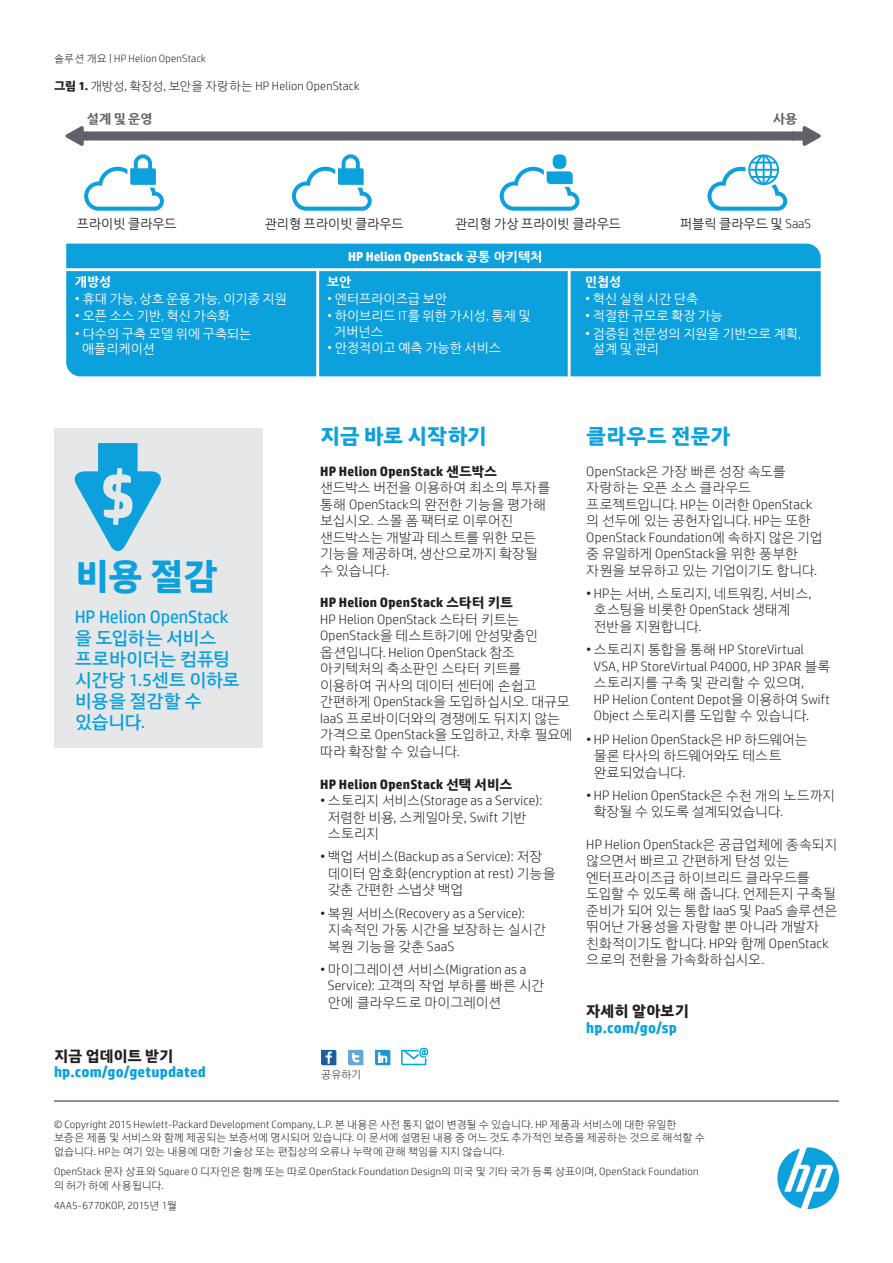
<style>
.page{position:relative;width:893px;height:1263px;background:#fff}
.page>*{position:absolute;margin:0;border:0;box-sizing:border-box;transform-origin:0 0}
.t1{font:700 36px "HP Simplified Hangeul";color:#0ca0dd}
.Subhead_14_16_bold_b{font:700 21px "HP Simplified Hangeul";letter-spacing:-.015em;color:#0ca0dd}
.Sidbebar_quote{font:18px/21px "HP Simplified Hangeul";letter-spacing:-.03em;color:#0ca0dd}
.Call_to_action_10_12{font:700 15px/16.5px "HP Simplified";letter-spacing:.01em;color:#0ca0dd}
.Body{font:300 13.5px/16.5px "HP Simplified Hangeul";letter-spacing:-.015em;color:#231f20}
.Bullet{font:300 13.5px/16.5px "HP Simplified";letter-spacing:.015em;color:#231f20}
.Body_last{font:300 13.5px/16.5px "HP Simplified Hangeul";letter-spacing:-.015em;color:#231f20}
.Bullet-2{font:300 13.5px/16.5px "HP Simplified Hangeul";letter-spacing:-.02em;color:#231f20}
.Body_before_bullet{font:300 13.5px/16.5px "HP Simplified Hangeul";letter-spacing:-.015em;color:#231f20}
.Bullet_last{font:300 13.5px/16.5px "HP Simplified Hangeul";letter-spacing:-.015em;color:#231f20}
.Body_header_bold{font:700 13.5px "HP Simplified";letter-spacing:.015em;color:#231f20}
.t2{font:12.9px/15.5px "Nanum Gothic";color:#fff}
.t3{font:12.9px "Nanum Gothic";color:#231f20}
.t4{font:700 12.9px "HP Simplified";color:#fff}
.t5{font:800 12.9px "Nanum Gothic";color:#fff}
.t6{font:800 12.9px "Nanum Gothic";color:#5f6368}
.Figure_caption{font:300 12px "HP Simplified";letter-spacing:.02em;color:#231f20}
.Legal_7_9{font:300 10.5px/13.5px "HP Simplified Hangeul";letter-spacing:-.005em;color:#231f20}
.Legal_7_9-2{font:300 10.5px/13.5px "HP Simplified";letter-spacing:.025em;color:#231f20}
.Title_descriptor{font:300 10.5px "HP Simplified";letter-spacing:.025em;color:#231f20}
.s1{font-family:"HP Simplified Hangeul"}
.s2{font-family:"HP Simplified Hangeul";font-weight:700}
.s3{font-weight:700}
.s4{font-family:"HP Simplified";font-weight:300}
.s5{font-family:"HP Simplified"}
.s6{font-family:"HP Simplified Hangeul";color:#231f20}
.s7{font-family:"Nanum Gothic";font-weight:800}
</style>
<div class="page">
<svg style="left:321px;top:1050px;width:15px;height:15px"></svg>
<svg style="left:348px;top:1050px;width:15px;height:15px"></svg>
<svg style="left:375px;top:1050px;width:15px;height:15px"></svg>
<svg style="left:401px;top:1048px;width:27px;height:17px"></svg>
<svg style="left:65px;top:126px;width:756px;height:20px"></svg>
<svg style="left:84px;top:154px;width:80px;height:57px"></svg>
<svg style="left:292px;top:154px;width:80px;height:57px"></svg>
<svg style="left:500px;top:167px;width:79px;height:44px"></svg>
<div style="left:553px;top:154px;width:13px;height:15px;background:#0ca0dd;border-radius:50%"></div>
<svg style="left:707px;top:154px;width:80px;height:57px"></svg>
<div style="left:66px;top:244px;width:755px;height:132px;background:#0ca0dd"></div>
<hr style="left:65px;top:268px;width:762px;height:3px;background:#fff">
<hr style="left:316px;top:270px;width:3px;height:109px;background:#fff">
<hr style="left:568px;top:270px;width:3px;height:109px;background:#fff">
<svg style="left:777px;top:1147px;width:62px;height:62px"></svg>
<hr style="left:54px;top:1101px;width:785px;height:1px;background:#231f20">
<div style="left:54px;top:428px;width:209px;height:319px;background:#e6e7e9"></div>
<svg style="left:75px;top:443px;width:86px;height:109px"></svg>
<p class="Title_descriptor" style="left:54px;top:51px;width:154px"><span class="s1">솔루션 개요</span> | HP Helion OpenStack</p>
<p class="Figure_caption" style="left:54px;top:78px;width:307px"><span class="s2">그림</span> <span class="s3">1.</span> <span class="s1">개방성</span>, <span class="s1">확장성</span>, <span class="s1">보안을 자랑하는</span> HP Helion OpenStack</p>
<p class="t6" style="left:87px;top:112px;width:67px">설계및운영</p>
<p class="t6" style="left:773px;top:112px;width:26px">사용</p>
<p class="t3" style="left:77px;top:218px;width:101px">프라이빗 클라우드</p>
<p class="t3" style="left:265px;top:218px;width:141px">관리형 프라이빗 클라우드</p>
<p class="t3" style="left:455px;top:218px;width:168px">관리형 가상 프라이빗 클라우드</p>
<p class="t3" style="left:680px;top:218px;width:132px">퍼블릭 클라우드 및 <span class="s4">SaaS</span></p>
<p class="t5" style="left:75px;top:275px;width:38px">개방성</p>
<p class="t2" style="left:75px;top:292px;width:214px"><span class="s4">•</span> 휴대 가능<span class="s4">,</span> 상호 운용 가능<span class="s4">,</span> 이기종 지원</p>
<p class="t2" style="left:75px;top:309px;width:157px"><span class="s4">•</span> 오픈 소스 기반<span class="s4">,</span> 혁신 가속화</p>
<p class="t2" style="left:82px;top:326px;width:171px;text-indent:-7px"><span class="s4">•</span> 다수의 구축 모델 위에 구축되는 애플리케이션</p>
<p class="t1" style="left:75px;top:552px;width:145px">비용 절감</p>
<p class="Sidbebar_quote" style="left:75px;top:605px;width:167px"><span class="s5">HP Helion OpenStack </span>을 도입하는 서비스 프로바이더는 컴퓨팅 시간당 <span class="s5">1.5</span>센트 이하로 비용을 절감할 수 있습니다<span class="s5">.</span></p>
<p class="Call_to_action_10_12" style="left:54px;top:1047px;width:153px"><span class="s6">지금 업데이트 받기 </span>hp.com/go/getupdated</p>
<p class="t4" style="left:348px;top:248px;width:196px">HP Helion OpenStack <span class="s7">공통 아키텍처</span></p>
<p class="t5" style="left:327px;top:275px;width:26px">보안</p>
<p class="t2" style="left:327px;top:292px;width:121px"><span class="s4">•</span> 엔터프라이즈급 보안</p>
<p class="t2" style="left:334px;top:309px;width:198px;text-indent:-7px"><span class="s4">•</span> 하이브리드 <span class="s4">IT</span>를 위한 가시성<span class="s4">,</span> 통제 및 거버넌스</p>
<p class="t2" style="left:327px;top:340px;width:175px"><span class="s4">•</span> 안정적이고 예측 가능한 서비스</p>
<p class="t5" style="left:585px;top:275px;width:38px">민첩성</p>
<p class="t2" style="left:585px;top:292px;width:115px"><span class="s4">•</span> 혁신 실현 시간 단축</p>
<p class="t2" style="left:585px;top:309px;width:139px"><span class="s4">•</span> 적절한 규모로 확장 가능</p>
<p class="t2" style="left:593px;top:326px;width:210px;text-indent:-8px"><span class="s4">•</span> 검증된 전문성의 지원을 기반으로 계획<span class="s4">, </span>설계및관리</p>
<p class="Subhead_14_16_bold_b" style="left:320px;top:422px;width:168px">지금 바로 시작하기</p>
<p class="Body_header_bold" style="left:320px;top:462px;width:178px">HP Helion OpenStack <span class="s1">샌드박스</span></p>
<p class="Body" style="left:320px;top:479px;width:232px">샌드박스 버전을 이용하여 최소의 투자를 통해 <span class="s5">OpenStack</span>의 완전한 기능을 평가해 보십시오<span class="s5">.</span> 스몰 폼 팩터로 이루어진 샌드박스는 개발과 테스트를 위한 모든 기능을 제공하며<span class="s5">,</span> 생산으로까지 확장될 수 있습니다<span class="s5">.</span></p>
<p class="Body_header_bold" style="left:320px;top:594px;width:195px">HP Helion OpenStack <span class="s1">스타터 키트</span></p>
<p class="Body" style="left:320px;top:610px;width:254px"><span class="s5">HP Helion OpenStack</span> 스타터 키트는<br><span class="s5">OpenStack</span>을 테스트하기에 안성맞춤인 옵션입니다<span class="s5">. Helion OpenStack</span> 참조 아키텍처의 축소판인 스타터 키트를 이용하여 귀사의 데이터 센터에 손쉽고 간편하게 <span class="s5">OpenStack</span>을 도입하십시오<span class="s5">.</span> 대규모<br><span class="s5">IaaS</span> 프로바이더와의 경쟁에도 뒤지지 않는 가격으로 <span class="s5">OpenStack</span>을 도입하고<span class="s5">,</span> 차후 필요에 따라 확장할 수 있습니다<span class="s5">.</span></p>
<p class="Body_header_bold" style="left:320px;top:775px;width:194px">HP Helion OpenStack <span class="s1">선택 서비스</span></p>
<p class="Bullet" style="left:328px;top:792px;width:216px;text-indent:-8px">• <span class="s1">스토리지 서비스</span>(Storage as a Service): <span class="s1">저렴한 비용</span>, <span class="s1">스케일아웃</span>, Swift <span class="s1">기반 스토리지</span></p>
<p class="Bullet" style="left:328px;top:848px;width:230px;text-indent:-8px">• <span class="s1">백업 서비스</span>(Backup as a Service): <span class="s1">저장 데이터 암호화</span>(encryption at rest) <span class="s1">기능을 갖춘 간편한 스냅샷 백업</span></p>
<p class="Bullet-2" style="left:328px;top:904px;width:220px;text-indent:-8px"><span class="s5">•</span> 복원 서비스<span class="s5">(Recovery as a Service): </span>지속적인 가동 시간을 보장하는 실시간 복원 기능을 갖춘 <span class="s5">SaaS</span></p>
<p class="Bullet_last" style="left:328px;top:960px;width:218px;text-indent:-8px"><span class="s5">•</span> 마이그레이션 서비스<span class="s5">(Migration as a<br>Service):</span> 고객의 작업 부하를 빠른 시간 안에 클라우드로 마이그레이션</p>
<p class="Legal_7_9" style="left:321px;top:1067px;width:42px">공유하기</p>
<p class="Subhead_14_16_bold_b" style="left:586px;top:422px;width:146px">클라우드 전문가</p>
<p class="Body_before_bullet" style="left:586px;top:462px;width:238px"><span class="s5">OpenStack</span>은 가장 빠른 성장 속도를 자랑하는 오픈 소스 클라우드 프로젝트입니다<span class="s5">. HP</span>는 이러한 <span class="s5">OpenStack </span>의 선두에 있는 공헌자입니다<span class="s5">. HP</span>는 또한<br><span class="s5">OpenStack Foundation</span>에 속하지 않은 기업 중 유일하게 <span class="s5">OpenStack</span>을 위한 풍부한 자원을 보유하고 있는 기업이기도 합니다<span class="s5">.</span></p>
<p class="Bullet-2" style="left:594px;top:584px;width:219px;text-indent:-8px"><span class="s5">• HP</span>는 서버<span class="s5">,</span> 스토리지<span class="s5">,</span> 네트워킹<span class="s5">,</span> 서비스<span class="s5">, </span>호스팅을 비롯한 <span class="s5">OpenStack</span> 생태계 전반을 지원합니다<span class="s5">.</span></p>
<p class="Bullet" style="left:594px;top:641px;width:238px;text-indent:-8px">• <span class="s1">스토리지 통합을 통해</span> HP StoreVirtual<br>VSA, HP StoreVirtual P4000, HP 3PAR <span class="s1">블록 스토리지를 구축 및 관리할 수 있으며</span>,<br>HP Helion Content Depot<span class="s1">을 이용하여</span> Swift<br>Object <span class="s1">스토리지를 도입할 수 있습니다</span>.</p>
<p class="Bullet-2" style="left:594px;top:730px;width:215px;text-indent:-8px"><span class="s5">• HP Helion OpenStack</span>은 <span class="s5">HP</span> 하드웨어는 물론 타사의 하드웨어와도 테스트 완료되었습니다<span class="s5">.</span></p>
<p class="Bullet_last" style="left:594px;top:786px;width:243px;text-indent:-8px"><span class="s5">• HP Helion OpenStack</span>은 수천 개의 노드까지 확장될 수 있도록 설계되었습니다<span class="s5">.</span></p>
<p class="Body_last" style="left:586px;top:835px;width:253px"><span class="s5">HP Helion OpenStack</span>은 공급업체에 종속되지 않으면서 빠르고 간편하게 탄성 있는 엔터프라이즈급 하이브리드 클라우드를 도입할 수 있도록 해 줍니다<span class="s5">.</span> 언제든지 구축될 준비가 되어 있는 통합 <span class="s5">IaaS</span> 및 <span class="s5">PaaS</span> 솔루션은 뛰어난 가용성을 자랑할 뿐 아니라 개발자 친화적이기도 합니다<span class="s5">. HP</span>와 함께 <span class="s5">OpenStack </span>으로의 전환을 가속화하십시오<span class="s5">.</span></p>
<p class="Call_to_action_10_12" style="left:586px;top:1003px;width:104px"><span class="s6">자세히 알아보기 </span>hp.com/go/sp</p>
<p class="Legal_7_9" style="left:54px;top:1117px;width:652px"><span class="s5">© Copyright 2015 Hewlett-Packard Development Company, L.P.</span> 본 내용은 사전 통지 없이 변경될 수 있습니다<span class="s5">. HP</span> 제품과 서비스에 대한 유일한 보증은 제품 및 서비스와 함께 제공되는 보증서에 명시되어 있습니다<span class="s5">.</span> 이 문서에 설명된 내용 중 어느 것도 추가적인 보증을 제공하는 것으로 해석할 수 없습니다<span class="s5">. HP</span>는 여기 있는 내용에 대한 기술상 또는 편집상의 오류나 누락에 관해 책임을 지지 않습니다<span class="s5">.</span></p>
<p class="Legal_7_9-2" style="left:54px;top:1164px;width:646px">OpenStack <span class="s1">문자 상표와</span> Square O <span class="s1">디자인은 함께 또는 따로</span> OpenStack Foundation Design<span class="s1">의 미국 및 기타 국가 등록 상표이며</span>, OpenStack Foundation <span class="s1">의 허가 하에 사용됩니다</span>.</p>
<p class="Legal_7_9-2" style="left:54px;top:1198px;width:124px">4AA5-6770KOP, 2015<span class="s1">년</span> 1<span class="s1">월</span></p>
</div>
